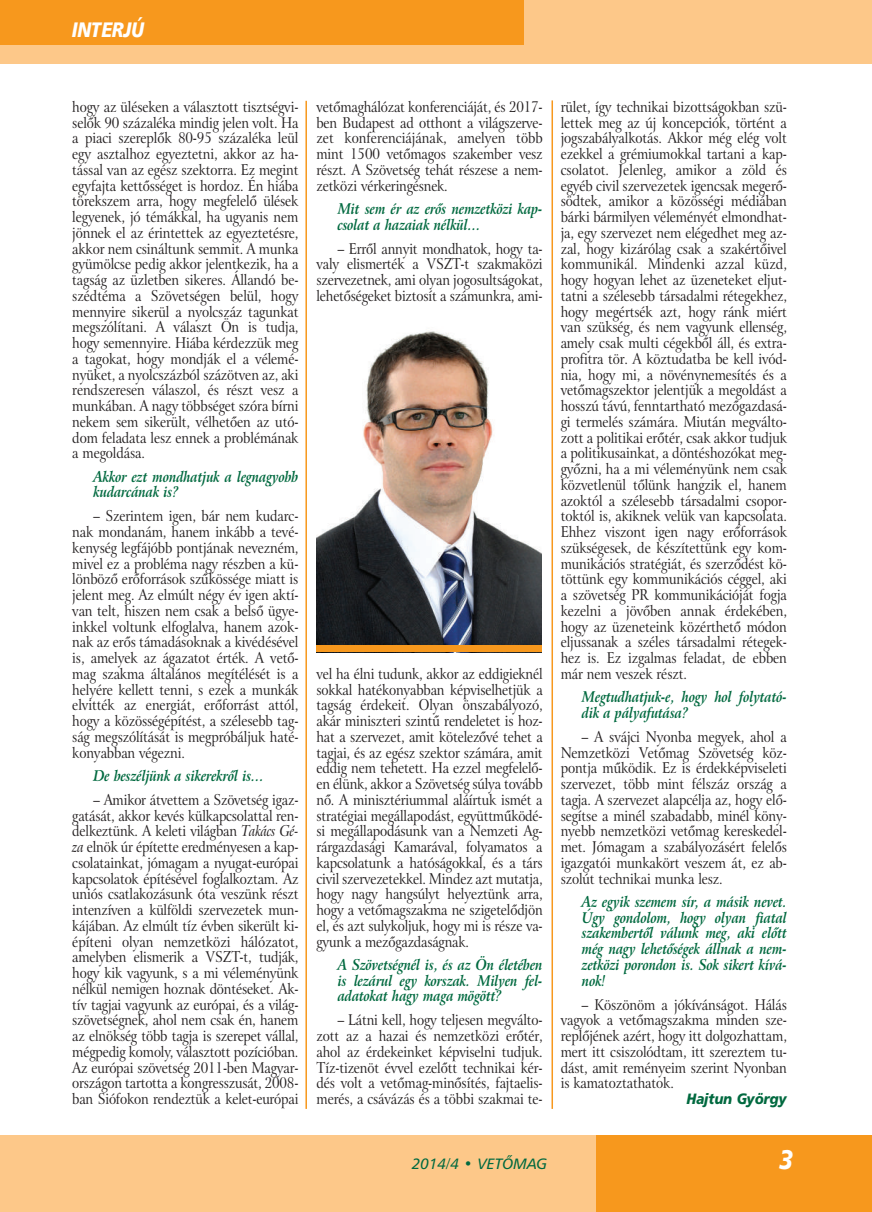
<style>
.page{position:relative;width:872px;height:1212px;background:#fff}
.page>*{position:absolute;margin:0;border:0;box-sizing:border-box;transform-origin:0 0}
.t1{font:italic 27px "Humanist 777 Blk PFL";color:#fff;scale:.85 1}
.t2{font:italic 21px "Humanist 777 Blk PFL";color:#fff;scale:.85 1}
.t3{font:15px/15.8px "Arrus PFL";letter-spacing:-.01em;color:#231f20;text-align:justify;scale:.85 1}
.t4{font:italic 700 15px/15.8px "Arrus PFL";letter-spacing:-.01em;color:#00693f;scale:.85 1}
.t5{font:italic 15px "Humanist 777 PFL";color:#00693f}
.t6{font:italic 15px "Humanist 777 Blk PFL";color:#00693f;scale:.9 1}
.s1{font-style:italic}
</style>
<div class="page">
<div style="left:0;top:0;width:872px;height:64px;background:#fdc889"></div>
<div style="left:595px;top:1135px;width:277px;height:77px;background:#f7981d"></div>
<div style="left:0;top:1135px;width:595px;height:77px;background:#fdc889"></div>
<div style="left:0;top:0;width:523px;height:45px;background:#f7981d"></div>
<hr style="left:551px;top:100px;width:2px;height:1009px;background:#f7981d">
<hr style="left:305px;top:101px;width:2px;height:1008px;background:#f7981d">
<img style="left:316px;top:331px;width:225px;height:315px">
<div style="left:316px;top:646px;width:225px;height:6px;background:#f7981d"></div>
<h2 class="t2" style="left:72px;top:16px;width:86px">INTERJÚ</h2>
<p class="t3" style="left:72px;top:99px;width:268px">hogy az üléseken a választott tisztségvi&shy;selők 90 százaléka mindig jelen volt. Ha a piaci szereplők 80-95 százaléka leül egy asztalhoz egyeztetni, akkor az ha&shy;tással van az egész szektorra. Ez megint egyfajta kettősséget is hordoz. Én hiába törekszem arra, hogy megfelelő ülések legyenek, jó témákkal, ha ugyanis nem jönnek el az érintettek az egyeztetésre, akkor nem csináltunk semmit. A munka gyümölcse pedig akkor jelentkezik, ha a tagság az üzletben sikeres. Állandó be&shy;szédtéma a Szövetségen belül, hogy mennyire sikerül a nyolcszáz tagunkat megszólítani. A választ Ön is tudja, hogy semennyire. Hiába kérdezzük meg a tagokat, hogy mondják el a vélemé&shy;nyüket, a nyolcszázból százötven az, aki rendszeresen válaszol, és részt vesz a munkában. A nagy többséget szóra bírni nekem sem sikerült, vélhetően az utó&shy;dom feladata lesz ennek a problémának a megoldása.</p>
<p class="t4" style="left:94px;top:469px;width:242px">Akkor ezt mondhatjuk a legnagyobb kudarcának is?</p>
<p class="t3" style="left:72px;top:508px;width:268px;text-indent:21px">– Szerintem igen, bár nem kudarc&shy;nak mondanám, hanem inkább a tevé&shy;kenység legfájóbb pontjának nevezném, mivel ez a probléma nagy részben a kü&shy;lönböző erőforrások szűkössége miatt is jelent meg. Az elmúlt négy év igen aktí&shy;van telt, hiszen nem csak a belső ügye&shy;inkkel voltunk elfoglalva, hanem azok&shy;nak az erős támadásoknak a kivédésével is, amelyek az ágazatot érték. A vető&shy;mag szakma általános megítélését is a helyére kellett tenni, s ezek a munkák elvitték az energiát, erőforrást attól, hogy a közösségépítést, a szélesebb tag&shy;ság megszólítását is megpróbáljuk haté&shy;konyabban végezni.</p>
<p class="t4" style="left:94px;top:768px;width:202px">De beszéljünk a sikerekről is…</p>
<p class="t3" style="left:72px;top:792px;width:268px;text-indent:21px">– Amikor átvettem a Szövetség igaz&shy;gatását, akkor kevés külkapcsolattal ren&shy;delkeztünk. A keleti világban <span class="s1">Takács Gé&shy;za</span> elnök úr építette eredményesen a kap&shy;csolatainkat, jómagam a nyugat-európai kapcsolatok építésével foglalkoztam. Az uniós csatlakozásunk óta veszünk részt intenzíven a külföldi szervezetek mun&shy;kájában. Az elmúlt tíz évben sikerült ki&shy;építeni olyan nemzetközi hálózatot, amelyben elismerik a VSZT-t, tudják, hogy kik vagyunk, s a mi véleményünk nélkül nemigen hoznak döntéseket. Ak&shy;tív tagjai vagyunk az európai, és a világ&shy;szövetségnek, ahol nem csak én, hanem az elnökség több tagja is szerepet vállal, mégpedig komoly, választott pozícióban.<br>Az európai szövetség 2011-ben Magyar&shy;országon tartotta a kongresszusát, 2008- ban Siófokon rendeztük a kelet-európai</p>
<p class="t3" style="left:316px;top:99px;width:268px">vetőmaghálózat konferenciáját, és 2017- ben Budapest ad otthont a világszerve&shy;zet konferenciájának, amelyen több mint 1500 vetőmagos szakember vesz részt. A Szövetség tehát részese a nem&shy;zetközi vérkeringésnek.</p>
<p class="t4" style="left:338px;top:201px;width:243px">Mit sem ér az erős nemzetközi kap&shy;csolat a hazaiak nélkül…</p>
<p class="t3" style="left:316px;top:241px;width:268px;text-indent:21px">– Erről annyit mondhatok, hogy ta&shy;valy elismerték a VSZT-t szakmaközi szervezetnek, ami olyan jogosultságokat, lehetőségeket biztosít a számunkra, ami-</p>
<p class="t3" style="left:316px;top:666px;width:268px">vel ha élni tudunk, akkor az eddigieknél sokkal hatékonyabban képviselhetjük a tagság érdekeit. Olyan önszabályozó, akár miniszteri szintű rendeletet is hoz&shy;hat a szervezet, amit kötelezővé tehet a tagjai, és az egész szektor számára, amit eddig nem tehetett. Ha ezzel megfelelő&shy;en élünk, akkor a Szövetség súlya tovább nő. A minisztériummal aláírtuk ismét a stratégiai megállapodást, együttműködé&shy;si megállapodásunk van a Nemzeti Ag&shy;rárgazdasági Kamarával, folyamatos a kapcsolatunk a hatóságokkal, és a társ civil szervezetekkel. Mindez azt mutatja, hogy nagy hangsúlyt helyeztünk arra, hogy a vetőmagszakma ne szigetelődjön el, és azt sulykoljuk, hogy mi is része va&shy;gyunk a mezőgazdaságnak.</p>
<p class="t4" style="left:338px;top:957px;width:243px;text-align:justify">A Szövetségnél is, és az Ön életében is lezárul egy korszak. Milyen fel&shy;adatokat hagy maga mögött?</p>
<p class="t3" style="left:316px;top:1012px;width:268px;text-indent:21px">– Látni kell, hogy teljesen megválto&shy;zott az a hazai és nemzetközi erőtér, ahol az érdekeinket képviselni tudjuk.<br>Tíz-tizenöt évvel ezelőtt technikai kér&shy;dés volt a vetőmag-minősítés, fajtaelis&shy;merés, a csávázás és a többi szakmai te-</p>
<p class="t3" style="left:561px;top:99px;width:268px">rület, így technikai bizottságokban szü&shy;lettek meg az új koncepciók, történt a jogszabályalkotás. Akkor még elég volt ezekkel a grémiumokkal tartani a kap&shy;csolatot. Jelenleg, amikor a zöld és egyéb civil szervezetek igencsak megerő&shy;södtek, amikor a közösségi médiában bárki bármilyen véleményét elmondhat&shy;ja, egy szervezet nem elégedhet meg az&shy;zal, hogy kizárólag csak a szakértőivel kommunikál. Mindenki azzal küzd, hogy hogyan lehet az üzeneteket eljut&shy;tatni a szélesebb társadalmi rétegekhez, hogy megértsék azt, hogy ránk miért van szükség, és nem vagyunk ellenség, amely csak multi cégekből áll, és extra&shy;profitra tör. A köztudatba be kell ivód&shy;nia, hogy mi, a növénynemesítés és a vetőmagszektor jelentjük a megoldást a hosszú távú, fenntartható mezőgazdasá&shy;gi termelés számára. Miután megválto&shy;zott a politikai erőtér, csak akkor tudjuk a politikusainkat, a döntéshozókat meg&shy;győzni, ha a mi véleményünk nem csak közvetlenül tőlünk hangzik el, hanem azoktól a szélesebb társadalmi csopor&shy;toktól is, akiknek velük van kapcsolata.<br>Ehhez viszont igen nagy erőforrások szükségesek, de készítettünk egy kom&shy;munikációs stratégiát, és szerződést kö&shy;töttünk egy kommunikációs céggel, aki a szövetség PR kommunikációját fogja kezelni a jövőben annak érdekében, hogy az üzeneteink közérthető módon eljussanak a széles társadalmi rétegek&shy;hez is. Ez izgalmas feladat, de ebben már nem veszek részt.</p>
<p class="t4" style="left:582px;top:689px;width:242px">Megtudhatjuk-e, hogy hol folytató&shy;dik a pályafutása?</p>
<p class="t3" style="left:561px;top:729px;width:268px;text-indent:21px">– A svájci Nyonba megyek, ahol a Nemzetközi Vetőmag Szövetség köz&shy;pontja működik. Ez is érdekképviseleti szervezet, több mint félszáz ország a tagja. A szervezet alapcélja az, hogy elő&shy;segítse a minél szabadabb, minél kön - nyebb nemzetközi vetőmag kereskedel&shy;met. Jómagam a szabályozásért felelős igazgatói munkakört veszem át, ez ab&shy;szolút technikai munka lesz.</p>
<p class="t4" style="left:582px;top:894px;width:243px;text-align:justify">Az egyik szemem sír, a másik nevet.<br>Úgy gondolom, hogy olyan fiatal szakembertől válunk meg, aki előtt még nagy lehetőségek állnak a nem&shy;zetközi porondon is. Sok sikert kívá&shy;nok!</p>
<p class="t3" style="left:561px;top:997px;width:268px;text-indent:21px">– Köszönöm a jókívánságot. Hálás vagyok a vetőmagszakma minden sze&shy;replőjének azért, hogy itt dolgozhattam, mert itt csiszolódtam, itt szereztem tu&shy;dást, amit reményeim szerint Nyonban is kamatoztathatok.</p>
<p class="t6" style="left:687px;top:1089px;width:113px">Hajtun György</p>
<p class="t5" style="left:412px;top:1154px;width:137px">2014/4 • VETÔMAG</p>
<h1 class="t1" style="left:779px;top:1142px;width:17px">3</h1>
</div>
